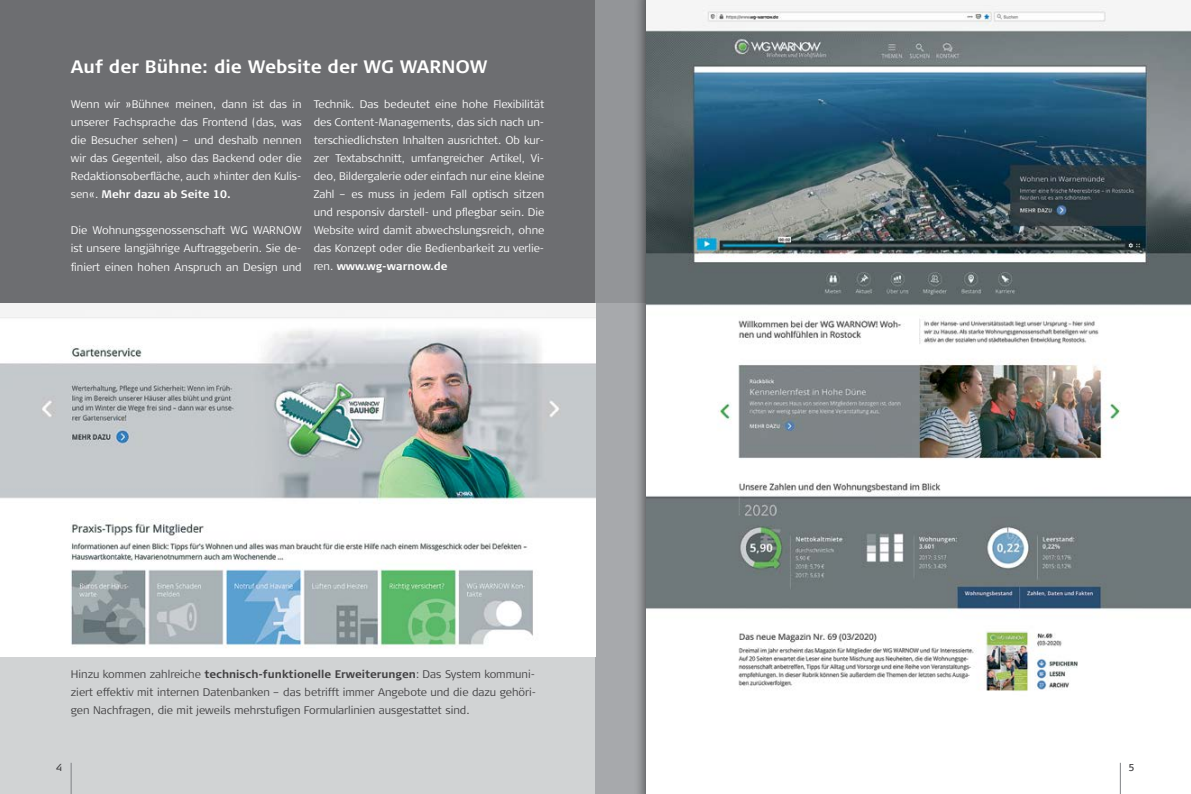
<style>
.page{position:relative;width:1191px;height:794px;background:#fff}
.page>*{position:absolute;margin:0;border:0;box-sizing:border-box;transform-origin:0 0}
.t1{font:700 18px "Signa Column";color:#fff}
.t2{font:300 11px/18px "Signa Column";color:#fff;text-align:justify}
.t3{font:300 11px/18px "Signa Column";color:#414042;text-align:justify}
.t4{font:10px "Signa Column";color:#414042}
.s1{font-weight:700}
</style>
<div class="page">
<div style="left:0;top:0;width:595px;height:303px;background:#6d6e71"></div>
<div style="left:595px;top:0;width:596px;height:303px;background:#939598"></div>
<div style="left:0;top:303px;width:595px;height:491px;background:#d1d3d4"></div>
<div style="left:595px;top:303px;width:596px;height:491px;background:#a7a9ac"></div>
<div style="left:633px;top:0;width:558px;height:794px;background:#000;opacity:.7"></div>
<div style="left:646px;top:0;width:545px;height:794px;background:#fff"></div>
<img style="left:646px;top:5px;width:545px;height:687px">
<img style="left:0;top:303px;width:595px;height:353px">
<hr style="left:71px;top:763px;width:1px;height:31px;background:#808285">
<hr style="left:1120px;top:763px;width:1px;height:31px;background:#808285">
<h1 class="t1" style="left:71px;top:57px;width:418px">Auf der Bühne: die Website der WG WARNOW</h1>
<p class="t2" style="left:71px;top:96px;width:232px">Wenn wir »Bühne« meinen, dann ist das in unserer Fachsprache das Frontend (das, was die Besucher sehen) – und deshalb nennen wir das Gegenteil, also das Backend oder die Redaktionsoberfläche, auch »hinter den Kulis&shy;sen«. <span class="s1">Mehr dazu ab Seite 10.</span></p>
<p class="t2" style="left:71px;top:222px;width:232px">Die Wohnungsgenossenschaft WG WARNOW ist unsere langjährige Auftraggeberin. Sie de&shy;finiert einen hohen Anspruch an Design und</p>
<p class="t2" style="left:314px;top:96px;width:232px">Technik. Das bedeutet eine hohe Flexibilität des Content-Managements, das sich nach un&shy;terschiedlichsten Inhalten ausrichtet. Ob kur&shy;zer Textabschnitt, umfangreicher Artikel, Vi&shy;deo, Bildergalerie oder einfach nur eine kleine Zahl – es muss in jedem Fall optisch sitzen und responsiv darstell- und pflegbar sein. Die Website wird damit abwechslungsreich, ohne das Konzept oder die Bedienbarkeit zu verlie&shy;ren. <span class="s1">www.wg-warnow.de</span></p>
<p class="t3" style="left:71px;top:665px;width:467px">Hinzu kommen zahlreiche <span class="s1">technisch-funktionelle Erweiterungen</span>: Das System kommuni&shy;ziert effektiv mit internen Datenbanken – das betrifft immer Angebote und die dazu gehöri&shy;gen Nachfragen, die mit jeweils mehrstufigen Formularlinien ausgestattet sind.</p>
<p class="t4" style="left:56px;top:761px;width:8px">4</p>
<p class="t4" style="left:1128px;top:761px;width:8px">5</p>
</div>
